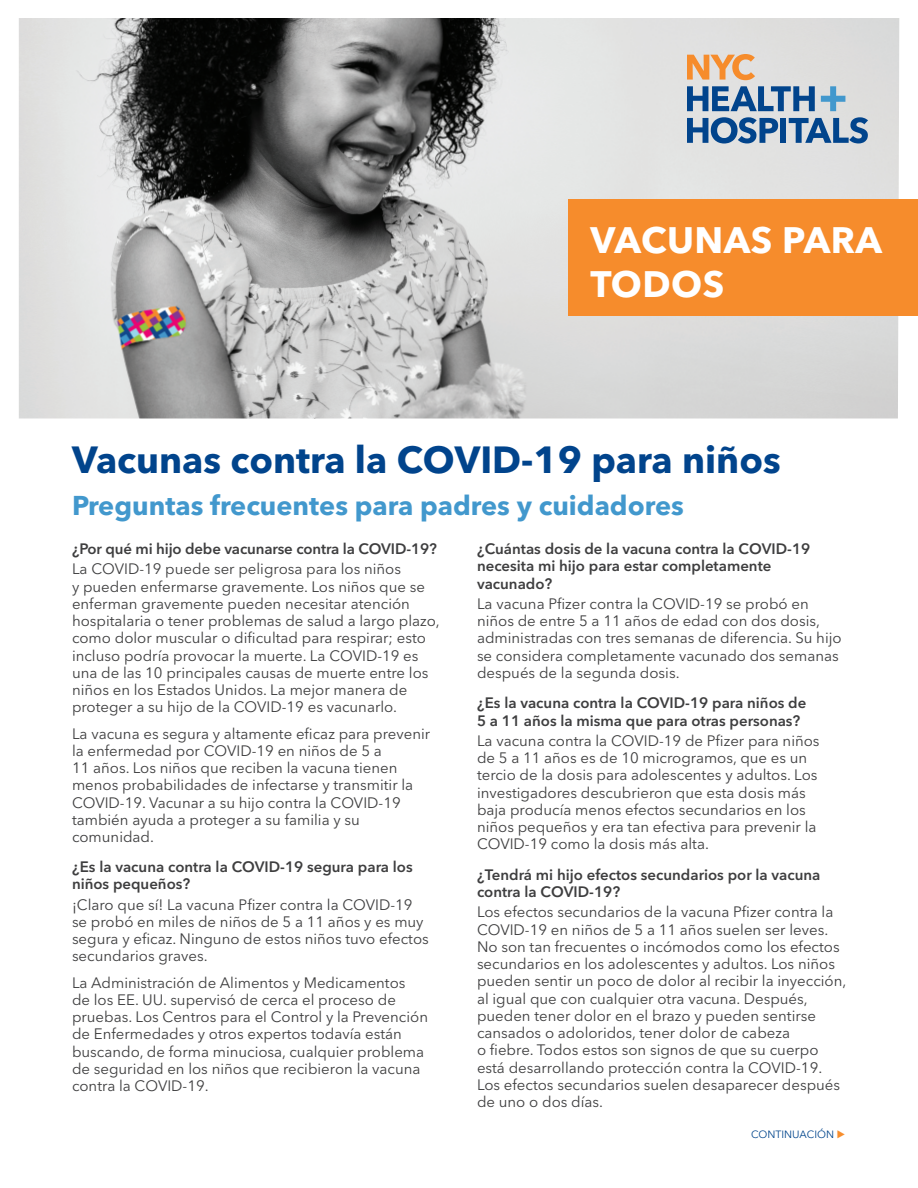
<style>
.page{position:relative;width:918px;height:1188px;background:#fff}
.page>*{position:absolute;margin:0;border:0;box-sizing:border-box;transform-origin:0 0}
.head{font:700 37.5px "Avenir Next";color:#01448c}
.t1{font:700 36.45px/43.8px "Avenir Next";letter-spacing:.015em;color:#fff}
.head2{font:700 27px "Avenir Next";color:#4298cd}
.answer{font:15px/17.2px "Avenir Next";color:#3e3e3f}
.question{font:600 15px/17.2px "Avenir Next";color:#3e3e3f}
.t2{font:10.5px "Avenir Next";color:#00458c}
</style>
<div class="page">
<img style="left:19px;top:18px;width:880px;height:400px">
<div style="left:569px;top:200px;width:349px;height:116px;background:#f68c2c"></div>
<svg style="left:687px;top:54px;width:68px;height:26px;background:#ebb482"></svg>
<svg style="left:687px;top:86px;width:128px;height:25px;background:#688cb3"></svg>
<svg style="left:687px;top:117px;width:91px;height:27px;background:#6b8eb4"></svg>
<div style="left:780px;top:118px;width:6px;height:25px;background:#01448c"></div>
<svg style="left:789px;top:117px;width:79px;height:26px;background:#7292b6"></svg>
<svg style="left:821px;top:86px;width:24px;height:25px"></svg>
<p class="t1" style="left:590px;top:220px;width:293px">VACUNAS PARA<br>TODOS</p>
<p class="head" style="left:72px;top:436px;width:710px">Vacunas contra la COVID-19 para niños</p>
<p class="head2" style="left:72px;top:488px;width:613px">Preguntas frecuentes para padres y cuidadores</p>
<p class="question" style="left:72px;top:541px;width:366px">¿Por qué mi hijo debe vacunarse contra la COVID-19?</p>
<p class="answer" style="left:72px;top:561px;width:369px">La COVID-19 puede ser peligrosa para los niños<br>y pueden enfermarse gravemente. Los niños que se enferman gravemente pueden necesitar atención hospitalaria o tener problemas de salud a largo plazo, como dolor muscular o dificultad para respirar; esto incluso podría provocar la muerte. La COVID-19 es una de las 10 principales causas de muerte entre los niños en los Estados Unidos. La mejor manera de proteger a su hijo de la COVID-19 es vacunarlo.</p>
<p class="answer" style="left:72px;top:725px;width:360px">La vacuna es segura y altamente eficaz para prevenir la enfermedad por COVID-19 en niños de 5 a<br>11 años. Los niños que reciben la vacuna tienen menos probabilidades de infectarse y transmitir la COVID-19. Vacunar a su hijo contra la COVID-19 también ayuda a proteger a su familia y su comunidad.</p>
<p class="question" style="left:72px;top:859px;width:342px">¿Es la vacuna contra la COVID-19 segura para los niños pequeños?</p>
<p class="answer" style="left:72px;top:896px;width:358px">¡Claro que sí! La vacuna Pfizer contra la COVID-19 se probó en miles de niños de 5 a 11 años y es muy segura y eficaz. Ninguno de estos niños tuvo efectos secundarios graves.</p>
<p class="answer" style="left:72px;top:974px;width:358px">La Administración de Alimentos y Medicamentos<br>de los EE. UU. supervisó de cerca el proceso de pruebas. Los Centros para el Control y la Prevención de Enfermedades y otros expertos todavía están buscando, de forma minuciosa, cualquier problema de seguridad en los niños que recibieron la vacuna contra la COVID-19.</p>
<p class="question" style="left:477px;top:541px;width:335px">¿Cuántas dosis de la vacuna contra la COVID-19 necesita mi hijo para estar completamente vacunado?</p>
<p class="answer" style="left:477px;top:595px;width:366px">La vacuna Pfizer contra la COVID-19 se probó en niños de entre 5 a 11 años de edad con dos dosis, administradas con tres semanas de diferencia. Su hijo se considera completamente vacunado dos semanas después de la segunda dosis.</p>
<p class="question" style="left:477px;top:695px;width:331px">¿Es la vacuna contra la COVID-19 para niños de<br>5 a 11 años la misma que para otras personas?</p>
<p class="answer" style="left:477px;top:732px;width:344px">La vacuna contra la COVID-19 de Pfizer para niños de 5 a 11 años es de 10 microgramos, que es un tercio de la dosis para adolescentes y adultos. Los investigadores descubrieron que esta dosis más baja producía menos efectos secundarios en los niños pequeños y era tan efectiva para prevenir la COVID-19 como la dosis más alta.</p>
<p class="question" style="left:477px;top:866px;width:345px">¿Tendrá mi hijo efectos secundarios por la vacuna contra la COVID-19?</p>
<p class="answer" style="left:477px;top:904px;width:371px">Los efectos secundarios de la vacuna Pfizer contra la COVID-19 en niños de 5 a 11 años suelen ser leves.<br>No son tan frecuentes o incómodos como los efectos secundarios en los adolescentes y adultos. Los niños pueden sentir un poco de dolor al recibir la inyección, al igual que con cualquier otra vacuna. Después, pueden tener dolor en el brazo y pueden sentirse cansados o adoloridos, tener dolor de cabeza<br>o fiebre. Todos estos son signos de que su cuerpo está desarrollando protección contra la COVID-19.<br>Los efectos secundarios suelen desaparecer después de uno o dos días.</p>
<p class="t2" style="left:751px;top:1128px;width:84px">CONTINUACIÓN</p>
</div>
